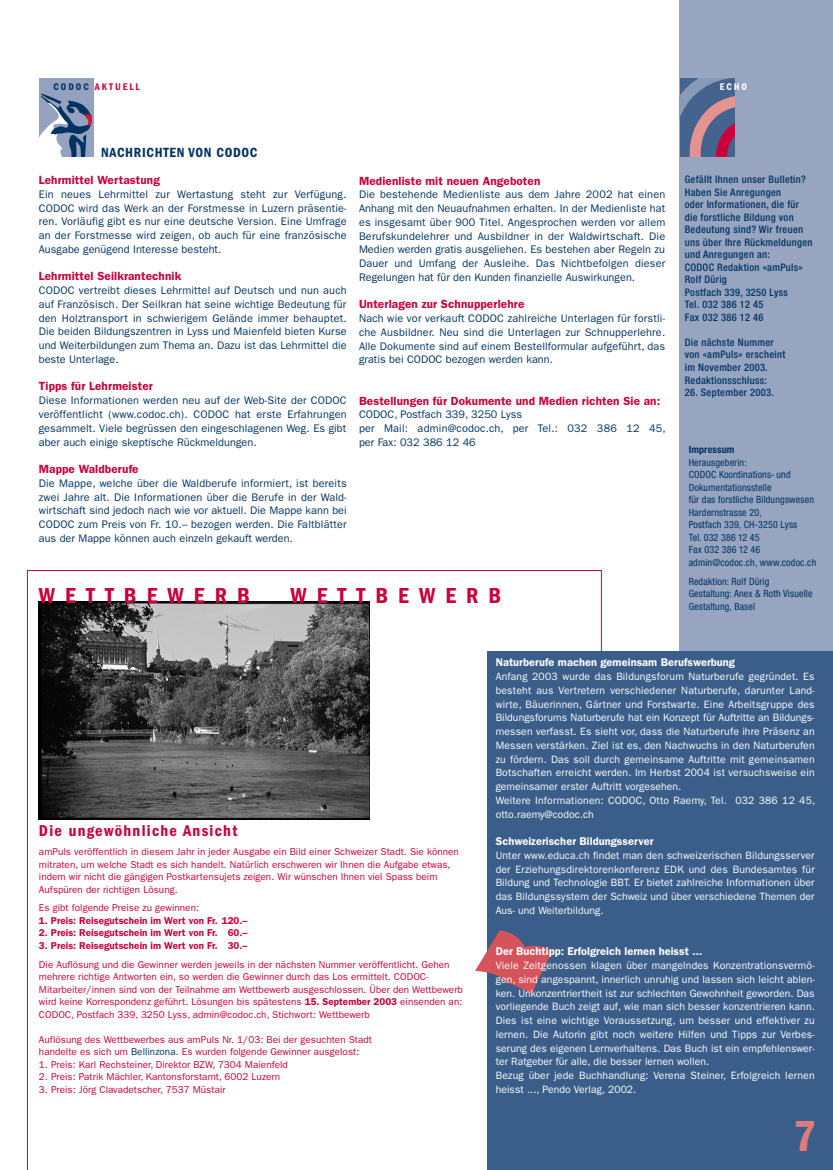
<style>
.page{position:relative;width:833px;height:1170px;background:#fff}
.page>*{position:absolute;margin:0;border:0;box-sizing:border-box;transform-origin:0 0}
.t1{font:600 condensed 45px "Franklin Gothic LT";color:#de7c79}
.t2{font:600 condensed 22.5px "Franklin Gothic LT";letter-spacing:.45em;color:#c90039}
.t3{font:600 condensed 16.25px "Franklin Gothic LT";letter-spacing:.08em;color:#c90039}
.t4{font:600 condensed 13.75px "Franklin Gothic LT";letter-spacing:.05em;color:#003362}
.t5{font:600 11.88px "Franklin Gothic LT";letter-spacing:.01em;color:#c90039}
.t6{font:600 11.25px "Franklin Gothic LT";letter-spacing:.005em;color:#fff}
.t7{font:11px/13.8px "Franklin Gothic LT";letter-spacing:.005em;color:#003362;text-align:justify}
.t8{font:10.62px/13.8px "Franklin Gothic LT";letter-spacing:.015em;color:#fff}
.t9{font:500 condensed 10.38px/12.5px "Helvetica Neue";letter-spacing:.03em;color:#003362}
.t10{font:10px/12.5px "Franklin Gothic LT";letter-spacing:.005em;color:#c90039}
.t11{font:condensed 10px/12.5px "Helvetica Neue";letter-spacing:.015em;color:#003362}
.t12{font:600 10px "Franklin Gothic LT";letter-spacing:.005em;color:#c90039}
.t13{font:600 condensed 10px "Franklin Gothic LT";letter-spacing:.2em;color:#c90039}
.t14{font:700 condensed 10px "Helvetica Neue";letter-spacing:.015em;color:#003362}
.t15{font:600 condensed 10px "Franklin Gothic LT";color:#fff}
.s1{color:#003362}
.s2{font-weight:600}
</style>
<div class="page">
<svg style="left:27px;top:570px;width:574px;height:599px"></svg>
<div style="left:680px;top:0;width:153px;height:677px;background:#97a5c1"></div>
<div style="left:488px;top:651px;width:345px;height:518px;background:#3a5e89"></div>
<svg style="left:680px;top:78px;width:55px;height:78px;background:#746a8c"></svg>
<img style="left:39px;top:601px;width:331px;height:218px">
<div style="left:39px;top:78px;width:55px;height:78px;background:#94a2bf"></div>
<svg style="left:39px;top:93px;width:53px;height:63px"></svg>
<svg style="left:475px;top:930px;width:77px;height:63px"></svg>
<p class="t13" style="left:53px;top:81px;width:88px"><span class="s1">CODOC</span> AKTUELL</p>
<p class="t15" style="left:719px;top:81px;width:29px">ECHO</p>
<p class="t4" style="left:101px;top:144px;width:158px">NACHRICHTEN VON CODOC</p>
<p class="t5" style="left:39px;top:173px;width:123px">Lehrmittel Wertastung</p>
<p class="t7" style="left:39px;top:187px;width:309px">Ein neues Lehrmittel zur Wertastung steht zur Verfügung.<br>CODOC wird das Werk an der Forstmesse in Luzern präsentie&shy;ren. Vorläufig gibt es nur eine deutsche Version. Eine Umfrage an der Forstmesse wird zeigen, ob auch für eine französische Ausgabe genügend Interesse besteht.</p>
<p class="t5" style="left:39px;top:269px;width:144px">Lehrmittel Seilkrantechnik</p>
<p class="t7" style="left:39px;top:283px;width:309px">CODOC vertreibt dieses Lehrmittel auf Deutsch und nun auch auf Französisch. Der Seilkran hat seine wichtige Bedeutung für den Holztransport in schwierigem Gelände immer behauptet.<br>Die beiden Bildungszentren in Lyss und Maienfeld bieten Kurse und Weiterbildungen zum Thema an. Dazu ist das Lehrmittel die beste Unterlage.</p>
<p class="t5" style="left:39px;top:379px;width:116px">Tipps für Lehrmeister</p>
<p class="t7" style="left:39px;top:393px;width:309px">Diese Informationen werden neu auf der Web-Site der CODOC veröffentlicht (www.codoc.ch). CODOC hat erste Erfahrungen gesammelt. Viele begrüssen den eingeschlagenen Weg. Es gibt aber auch einige skeptische Rückmeldungen.</p>
<p class="t5" style="left:39px;top:462px;width:101px">Mappe Waldberufe</p>
<p class="t7" style="left:39px;top:476px;width:309px">Die Mappe, welche über die Waldberufe informiert, ist bereits zwei Jahre alt. Die Informationen über die Berufe in der Wald&shy;wirtschaft sind jedoch nach wie vor aktuell. Die Mappe kann bei CODOC zum Preis von Fr. 10.– bezogen werden. Die Faltblätter aus der Mappe können auch einzeln gekauft werden.</p>
<p class="t5" style="left:359px;top:173px;width:183px">Medienliste mit neuen Angeboten</p>
<p class="t7" style="left:359px;top:188px;width:308px">Die bestehende Medienliste aus dem Jahre 2002 hat einen Anhang mit den Neuaufnahmen erhalten. In der Medienliste hat es insgesamt über 900 Titel. Angesprochen werden vor allem Berufskundelehrer und Ausbildner in der Waldwirtschaft. Die Medien werden gratis ausgeliehen. Es bestehen aber Regeln zu Dauer und Umfang der Ausleihe. Das Nichtbefolgen dieser Regelungen hat für den Kunden finanzielle Auswirkungen.</p>
<p class="t5" style="left:359px;top:297px;width:167px">Unterlagen zur Schnupperlehre</p>
<p class="t7" style="left:359px;top:311px;width:308px">Nach wie vor verkauft CODOC zahlreiche Unterlagen für forstli&shy;che Ausbildner. Neu sind die Unterlagen zur Schnupperlehre.<br>Alle Dokumente sind auf einem Bestellformular aufgeführt, das gratis bei CODOC bezogen werden kann.</p>
<p class="t5" style="left:359px;top:393px;width:303px">Bestellungen für Dokumente und Medien richten Sie an:</p>
<p class="t7" style="left:359px;top:408px;width:308px;text-align:left">CODOC, Postfach 339, 3250 Lyss<br>per Mail: admin@codoc.ch, per Tel.: 032 386 12 45, per Fax: 032 386 12 46</p>
<h2 class="t2" style="left:39px;top:582px;width:212px">WETTBEWERB</h2>
<h2 class="t2" style="left:290px;top:582px;width:212px">WETTBEWERB</h2>
<p class="t9" style="left:684px;top:173px;width:129px">Gefällt Ihnen unser Bulletin?<br>Haben Sie Anregungen<br>oder Informationen, die für die forstliche Bildung von<br>Bedeutung sind? Wir freuen uns über Ihre Rückmeldungen und Anregungen an:<br>CODOC Redaktion «amPuls»<br>Rolf Dürig<br>Postfach 339, 3250 Lyss<br>Tel. 032 386 12 45<br>Fax 032 386 12 46</p>
<p class="t9" style="left:684px;top:336px;width:102px">Die nächste Nummer von «amPuls» erscheint im November 2003.<br>Redaktionsschluss:</p>
<p class="t9" style="left:684px;top:386px;width:91px">26. September 2003.</p>
<p class="t14" style="left:688px;top:443px;width:47px">Impressum</p>
<p class="t11" style="left:688px;top:456px;width:129px">Herausgeberin:<br>CODOC Koordinations- und<br>Dokumentationsstelle<br>für das forstliche Bildungswesen<br>Hardernstrasse 20,<br>Postfach 339, CH-3250 Lyss<br>Tel. 032 386 12 45<br>Fax 032 386 12 46 admin@codoc.ch, www.codoc.ch</p>
<p class="t11" style="left:688px;top:574px;width:125px">Redaktion: Rolf Dürig<br>Gestaltung: Anex &amp; Roth Visuelle<br>Gestaltung, Basel</p>
<h3 class="t3" style="left:39px;top:821px;width:200px">Die ungewöhnliche Ansicht</h3>
<p class="t10" style="left:39px;top:845px;width:421px">amPuls veröffentlich in diesem Jahr in jeder Ausgabe ein Bild einer Schweizer Stadt. Sie können mitraten, um welche Stadt es sich handelt. Natürlich erschweren wir Ihnen die Aufgabe etwas, indem wir nicht die gängigen Postkartensujets zeigen. Wir wünschen Ihnen viel Spass beim Aufspüren der richtigen Lösung.</p>
<p class="t10" style="left:39px;top:901px;width:162px">Es gibt folgende Preise zu gewinnen:</p>
<p class="t12" style="left:39px;top:914px;width:210px">1. Preis: Reisegutschein im Wert von Fr. 120.–</p>
<p class="t12" style="left:39px;top:926px;width:210px">2. Preis: Reisegutschein im Wert von Fr. 60.–</p>
<p class="t12" style="left:39px;top:939px;width:210px">3. Preis: Reisegutschein im Wert von Fr. 30.–</p>
<p class="t10" style="left:39px;top:957px;width:425px">Die Auflösung und die Gewinner werden jeweils in der nächsten Nummer veröffentlicht. Gehen mehrere richtige Antworten ein, so werden die Gewinner durch das Los ermittelt. CODOC-Mitarbeiter/innen sind von der Teilnahme am Wettbewerb ausgeschlossen. Über den Wettbewerb wird keine Korrespondenz geführt. Lösungen bis spätestens <span class="s2">15. September 2003</span> einsenden an:<br>CODOC, Postfach 339, 3250 Lyss, admin@codoc.ch, Stichwort: Wettbewerb</p>
<p class="t10" style="left:39px;top:1032px;width:335px">Auflösung des Wettbewerbes aus amPuls Nr. 1/03: Bei der gesuchten Stadt handelte es sich um <span class="s1">Bellinzona</span>. Es wurden folgende Gewinner ausgelost:</p>
<p class="t10" style="left:39px;top:1057px;width:250px">1. Preis: Karl Rechsteiner, Direktor BZW, 7304 Maienfeld</p>
<p class="t10" style="left:39px;top:1070px;width:243px">2. Preis: Patrik Mächler, Kantonsforstamt, 6002 Luzern</p>
<p class="t10" style="left:39px;top:1082px;width:188px">3. Preis: Jörg Clavadetscher, 7537 Müstair</p>
<p class="t6" style="left:496px;top:655px;width:241px">Naturberufe machen gemeinsam Berufswerbung</p>
<p class="t8" style="left:496px;top:669px;width:321px">Anfang 2003 wurde das Bildungsforum Naturberufe gegründet. Es besteht aus Vertretern verschiedener Naturberufe, darunter Land&shy;wirte, Bäuerinnen, Gärtner und Forstwarte. Eine Arbeitsgruppe des Bildungsforums Naturberufe hat ein Konzept für Auftritte an Bildungs&shy;messen verfasst. Es sieht vor, dass die Naturberufe ihre Präsenz an Messen verstärken. Ziel ist es, den Nachwuchs in den Naturberufen zu fördern. Das soll durch gemeinsame Auftritte mit gemeinsamen Botschaften erreicht werden. Im Herbst 2004 ist versuchsweise ein gemeinsamer erster Auftritt vorgesehen.<br>Weitere Informationen: CODOC, Otto Raemy, Tel. 032 386 12 45, otto.raemy@codoc.ch</p>
<p class="t6" style="left:496px;top:834px;width:159px">Schweizerischer Bildungsserver</p>
<p class="t8" style="left:496px;top:848px;width:320px;text-align:justify">Unter www.educa.ch findet man den schweizerischen Bildungsserver der Erziehungsdirektorenkonferenz EDK und des Bundesamtes für Bildung und Technologie BBT. Er bietet zahlreiche Informationen über das Bildungssystem der Schweiz und über verschiedene Themen der Aus- und Weiterbildung.</p>
<p class="t6" style="left:496px;top:944px;width:208px">Der Buchtipp: Erfolgreich lernen heisst ...</p>
<p class="t8" style="left:496px;top:958px;width:321px">Viele Zeitgenossen klagen über mangelndes Konzentrationsvermö&shy;gen, sind angespannt, innerlich unruhig und lassen sich leicht ablen&shy;ken. Unkonzentriertheit ist zur schlechten Gewohnheit geworden. Das vorliegende Buch zeigt auf, wie man sich besser konzentrieren kann.<br>Dies ist eine wichtige Voraussetzung, um besser und effektiver zu lernen. Die Autorin gibt noch weitere Hilfen und Tipps zur Verbes&shy;serung des eigenen Lernverhaltens. Das Buch ist ein empfehlenswer&shy;ter Ratgeber für alle, die besser lernen wollen.<br>Bezug über jede Buchhandlung: Verena Steiner, Erfolgreich lernen heisst ..., Pendo Verlag, 2002.</p>
<h1 class="t1" style="left:793px;top:1109px;width:24px">7</h1>
</div>
